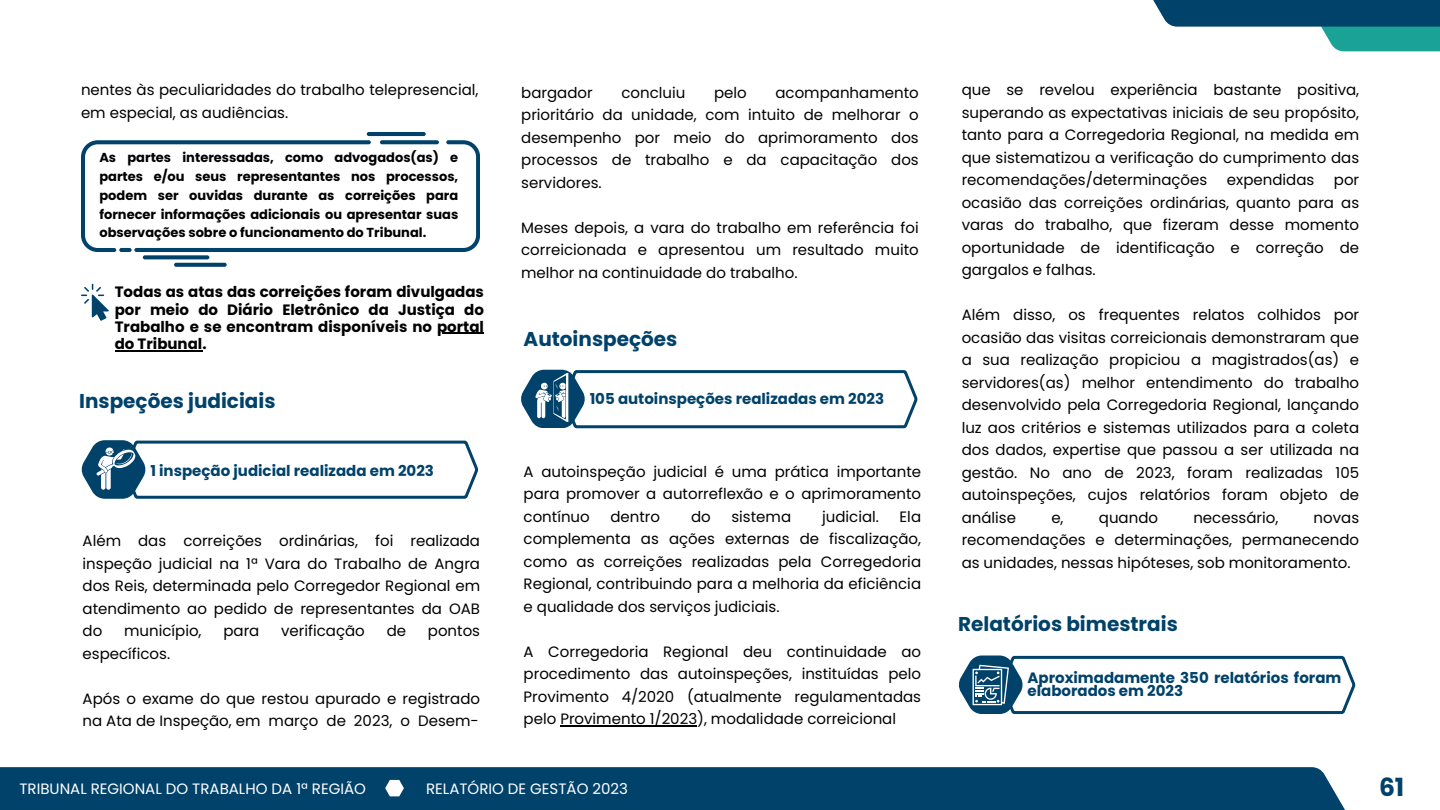
<style>
.page{position:relative;width:1440px;height:810px;background:#fff}
.page>*{position:absolute;margin:0;border:0;box-sizing:border-box;transform-origin:0 0}
.t1{font:700 25px "Poppins";color:#01426a}
.t2{font:700 20px "Poppins";color:#01426a}
.t3{font:15px/22.5px "Poppins";color:#000;text-align:justify}
.t4{font:700 15px/17.2px "Poppins";color:#000;text-align:justify}
.t5{font:700 15px/12.8px "Poppins";color:#01426a}
.t6{font:15px "Poppins";color:#fff}
.t7{font:700 13px/18.8px "Poppins";color:#000;text-align:justify}
</style>
<div class="page">
<div style="left:0;top:767px;width:1354px;height:43px;background:#01426a"></div>
<svg style="left:385px;top:780px;width:19px;height:16px"></svg>
<svg style="left:1321px;top:27px;width:119px;height:24px;background:#27a89b"></svg>
<div style="left:1119px;top:0;width:321px;height:27px;background:#01426a"></div>
<hr style="left:367px;top:132px;width:59px;height:4px;background:#01426a;border-radius:2px">
<svg style="left:143px;top:255px;width:66px;height:4px"></svg>
<svg style="left:174px;top:263px;width:53px;height:4px"></svg>
<svg style="left:81px;top:140px;width:399px;height:112px"></svg>
<svg style="left:81px;top:284px;width:28px;height:36px"></svg>
<hr style="left:437px;top:333px;width:47px;height:1px;background:#000">
<hr style="left:115px;top:350px;width:87px;height:1px;background:#000">
<svg style="left:82px;top:440px;width:396px;height:59px"></svg>
<hr style="left:560px;top:725px;width:137px;height:1px;background:#000">
<svg style="left:521px;top:370px;width:397px;height:58px"></svg>
<svg style="left:959px;top:656px;width:396px;height:58px"></svg>
<p class="t3" style="left:81px;top:79px;width:399px">nentes às peculiaridades do trabalho telepresencial, em especial, as audiências.</p>
<p class="t7" style="left:99px;top:148px;width:360px">As partes interessadas, como advogados(as) e partes e/ou seus representantes nos processos, podem ser ouvidas durante as correições para fornecer informações adicionais ou apresentar suas observações sobre o funcionamento do Tribunal.</p>
<p class="t4" style="left:115px;top:283px;width:371px">Todas as atas das correições foram divulgadas por meio do Diário Eletrônico da Justiça do Trabalho e se encontram disponíveis no portal do Tribunal.</p>
<h2 class="t2" style="left:79px;top:387px;width:198px">Inspeções judiciais</h2>
<p class="t5" style="left:150px;top:464px;width:285px">1 inspeção judicial realizada em 2023</p>
<p class="t3" style="left:83px;top:530px;width:399px">Além das correições ordinárias, foi realizada inspeção judicial na 1ª Vara do Trabalho de Angra dos Reis, determinada pelo Corregedor Regional em atendimento ao pedido de representantes da OAB do</p>
<p class="t3" style="left:124px;top:620px;width:79px">município,</p>
<p class="t3" style="left:223px;top:620px;width:38px">para</p>
<p class="t3" style="left:281px;top:620px;width:85px">verificação</p>
<p class="t3" style="left:387px;top:620px;width:21px">de</p>
<p class="t3" style="left:428px;top:620px;width:54px">pontos</p>
<p class="t3" style="left:83px;top:642px;width:89px">específicos.</p>
<p class="t3" style="left:83px;top:687px;width:399px">Após o exame do que restou apurado e registrado na Ata de Inspeção, em março de 2023, o Desem-</p>
<p class="t3" style="left:521px;top:81px;width:73px">bargador</p>
<p class="t3" style="left:621px;top:81px;width:65px">concluiu</p>
<p class="t3" style="left:714px;top:81px;width:34px">pelo</p>
<p class="t3" style="left:521px;top:81px;width:399px;text-indent:254px">acompanhamento prioritário da unidade, com intuito de melhorar o desempenho por meio do aprimoramento dos processos de trabalho e da capacitação dos servidores.</p>
<p class="t3" style="left:521px;top:216px;width:399px">Meses depois, a vara do trabalho em referência foi correicionada e apresentou um resultado muito melhor na continuidade do trabalho.</p>
<h2 class="t2" style="left:524px;top:325px;width:155px">Autoinspeções</h2>
<p class="t5" style="left:590px;top:392px;width:296px">105 autoinspeções realizadas em 2023</p>
<p class="t3" style="left:524px;top:460px;width:399px">A autoinspeção judicial é uma prática importante para promover a autorreflexão e o aprimoramento contínuo</p>
<p class="t3" style="left:610px;top:505px;width:51px">dentro</p>
<p class="t3" style="left:691px;top:505px;width:21px">do</p>
<p class="t3" style="left:731px;top:505px;width:61px">sistema</p>
<p class="t3" style="left:822px;top:505px;width:58px">judicial.</p>
<p class="t3" style="left:524px;top:505px;width:399px;text-indent:376px">Ela complementa as ações externas de fiscalização, como as correições realizadas pela Corregedoria Regional, contribuindo para a melhoria da eficiência e qualidade dos serviços judiciais.</p>
<p class="t3" style="left:524px;top:640px;width:399px">A Corregedoria Regional deu continuidade ao procedimento das autoinspeções, instituídas pelo Provimento 4/2020 (atualmente regulamentadas pelo Provimento 1/2023), modalidade correicional</p>
<p class="t3" style="left:962px;top:79px;width:399px">que se revelou experiência bastante positiva, superando as expectativas iniciais de seu propósito, tanto para a Corregedoria Regional, na medida em que sistematizou a verificação do cumprimento das recomendações/determinações</p>
<p class="t3" style="left:1227px;top:169px;width:89px">expendidas</p>
<p class="t3" style="left:962px;top:169px;width:399px;text-indent:372px">por ocasião das correições ordinárias, quanto para as varas do trabalho, que fizeram desse momento oportunidade de identificação e correção de gargalos e falhas.</p>
<p class="t3" style="left:962px;top:304px;width:399px">Além disso, os frequentes relatos colhidos por ocasião das visitas correicionais demonstraram que a sua realização propiciou a magistrados(as) e servidores(as) melhor entendimento do trabalho desenvolvido pela Corregedoria Regional, lançando luz aos critérios e sistemas utilizados para a coleta dos dados, expertise que passou a ser utilizada na gestão. No ano de 2023, foram realizadas 105 autoinspeções, cujos relatórios foram objeto de análise</p>
<p class="t3" style="left:1051px;top:506px;width:14px">e,</p>
<p class="t3" style="left:1099px;top:506px;width:61px">quando</p>
<p class="t3" style="left:1193px;top:506px;width:86px">necessário,</p>
<p class="t3" style="left:962px;top:506px;width:399px;text-indent:352px">novas recomendações e determinações, permanecendo as unidades, nessas hipóteses, sob monitoramento.</p>
<h2 class="t2" style="left:958px;top:610px;width:221px">Relatórios bimestrais</h2>
<p class="t5" style="left:1028px;top:672px;width:315px">Aproximadamente 350 relatórios foram elaborados em 2023</p>
<p class="t6" style="left:19px;top:778px;width:348px">TRIBUNAL REGIONAL DO TRABALHO DA 1ª REGIÃO</p>
<p class="t6" style="left:426px;top:778px;width:203px">RELATÓRIO DE GESTÃO 2023</p>
<h1 class="t1" style="left:1379px;top:770px;width:27px">61</h1>
</div>
